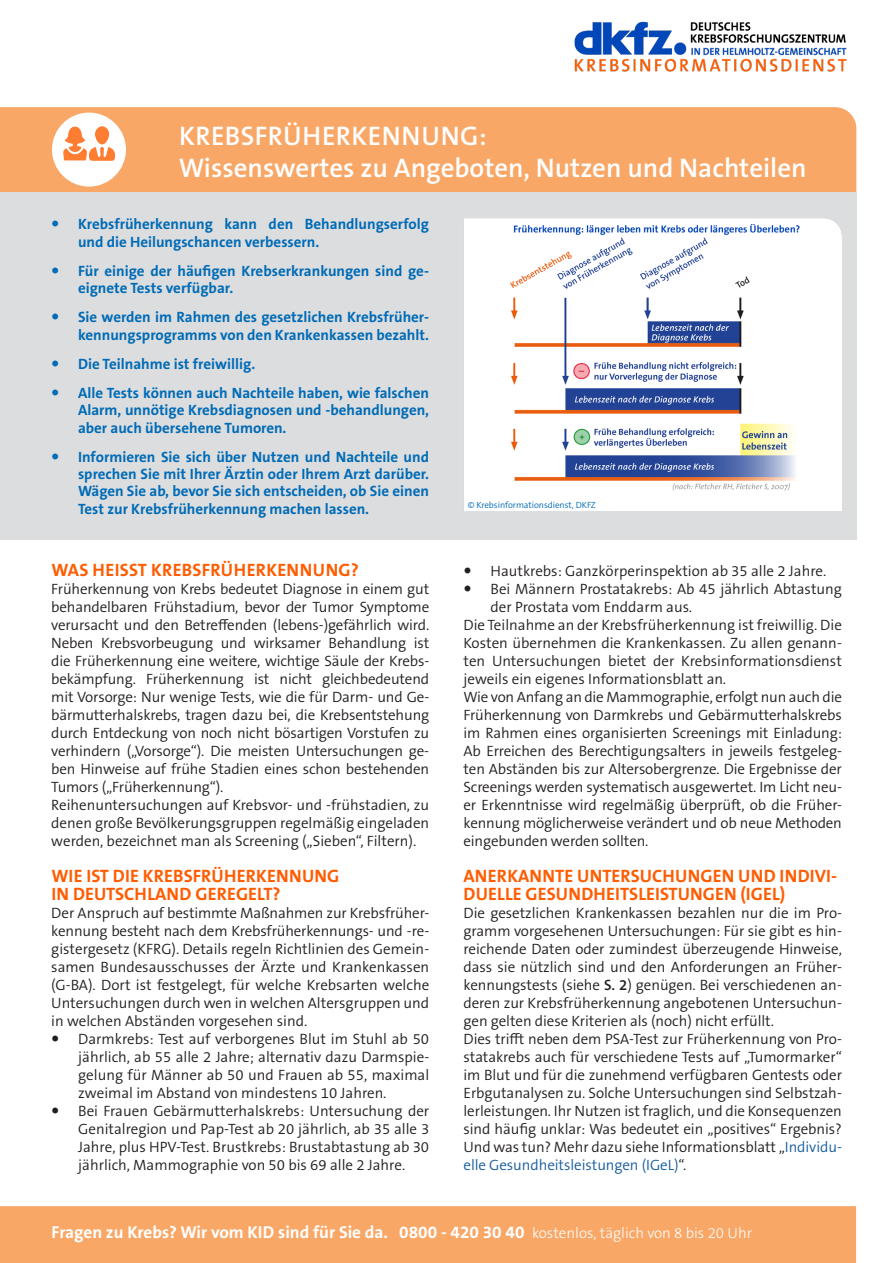
<style>
.page{position:relative;width:893px;height:1263px;background:#fff}
.page>*{position:absolute;margin:0;border:0;box-sizing:border-box;transform-origin:0 0}
.IBlatt_Überschrift{font:600 27px "The Sans B W6";color:#fff}
.Headline_Orange_ls{font:700 18px/18px "The Sans B W7";letter-spacing:.005em;color:#ff5c00}
.kurz_und_bündig_ohne{font:700 17.25px "The Sans B W7";color:#fff}
.Fließtext_ls{font:300 15px/18px "The Sans B W4";letter-spacing:-.005em;color:#231f20;text-align:justify}
.Aufzaehlung_Dots_bla{font:700 15px/17.2px "The Sans B W7";color:#006bb6}
.Aufzaehlung_Dots_Sch{font:300 15px/18px "The Sans B W4";color:#231f20;text-align:justify}
.Copyright{font:300 9px "The Sans B W4";letter-spacing:-.005em;color:#006bb6}
.s1{font-family:"The Sans B W6";font-weight:600}
.s2{color:#175d9e}
.s3{font-family:"The Sans B W3";font-weight:300;font-size:15px}
</style>
<div class="page">
<img style="left:574px;top:21px;width:273px;height:51px">
<div style="left:0;top:107px;width:856px;height:85px;background:#f9a766"></div>
<div style="left:0;top:192px;width:857px;height:348px;background:#dcdddf"></div>
<div style="left:52px;top:113px;width:74px;height:74px;background:#fff;border-radius:50%"></div>
<div style="left:464px;top:218px;width:378px;height:293px;background:#fff"></div>
<svg style="left:63px;top:126px;width:52px;height:35px"></svg>
<img style="left:510px;top:221px;width:295px;height:270px">
<div style="left:0;top:1206px;width:856px;height:57px;background:#f9a766"></div>
<h1 class="IBlatt_Überschrift" style="left:179px;top:118px;width:309px">KREBSFRÜHERKENNUNG:</h1>
<h1 class="IBlatt_Überschrift" style="left:179px;top:151px;width:629px">Wissenswertes zu Angeboten, Nutzen und Nachteilen</h1>
<p class="Aufzaehlung_Dots_bla" style="left:78px;top:216px;width:352px">Krebsfrüherkennung kann den Behandlungserfolg und die Heilungschancen verbessern.</p>
<p class="Aufzaehlung_Dots_bla" style="left:78px;top:262px;width:352px">Für einige der häufigen Krebserkrankungen sind ge&shy;eignete Tests verfügbar.</p>
<p class="Aufzaehlung_Dots_bla" style="left:78px;top:309px;width:352px">Sie werden im Rahmen des gesetzlichen Krebsfrüher&shy;kennungsprogramms von den Krankenkassen bezahlt.</p>
<p class="Aufzaehlung_Dots_bla" style="left:78px;top:355px;width:179px">Die Teilnahme ist freiwillig.</p>
<p class="Aufzaehlung_Dots_bla" style="left:78px;top:384px;width:352px;text-align:justify">Alle Tests können auch Nachteile haben, wie falschen Alarm, unnötige Krebsdiagnosen und -behandlungen, aber auch übersehene Tumoren.</p>
<p class="Aufzaehlung_Dots_bla" style="left:78px;top:448px;width:353px;text-align:justify">Informieren Sie sich über Nutzen und Nachteile und sprechen Sie mit Ihrer Ärztin oder Ihrem Arzt darüber.<br>Wägen Sie ab, bevor Sie sich entscheiden, ob Sie einen Test zur Krebsfrüherkennung machen lassen.</p>
<p class="Copyright" style="left:468px;top:500px;width:129px">© Krebsinformationsdienst, DKFZ</p>
<h2 class="Headline_Orange_ls" style="left:51px;top:561px;width:309px">WAS HEISST KREBSFRÜHERKENNUNG?</h2>
<p class="Fließtext_ls" style="left:51px;top:580px;width:379px">Früherkennung von Krebs bedeutet Diagnose in einem gut behandelbaren Frühstadium, bevor der Tumor Symptome verursacht und den Betreffenden (lebens-)gefährlich wird.<br>Neben Krebsvorbeugung und wirksamer Behandlung ist die Früherkennung eine weitere, wichtige Säule der Krebs&shy;bekämpfung. Früherkennung ist nicht gleichbedeutend mit Vorsorge: Nur wenige Tests, wie die für Darm- und Ge&shy;bärmutterhalskrebs, tragen dazu bei, die Krebsentstehung durch Entdeckung von noch nicht bösartigen Vorstufen zu verhindern („Vorsorge“). Die meisten Untersuchungen ge&shy;ben Hinweise auf frühe Stadien eines schon bestehenden Tumors („Früherkennung“).</p>
<p class="Fließtext_ls" style="left:51px;top:796px;width:379px">Reihenuntersuchungen auf Krebsvor- und -frühstadien, zu denen große Bevölkerungsgruppen regelmäßig eingeladen werden, bezeichnet man als Screening („Sieben“, Filtern).</p>
<h2 class="Headline_Orange_ls" style="left:51px;top:867px;width:290px">WIE IST DIE KREBSFRÜHERKENNUNG</h2>
<h2 class="Headline_Orange_ls" style="left:51px;top:885px;width:231px">IN DEUTSCHLAND GEREGELT?</h2>
<p class="Fließtext_ls" style="left:51px;top:904px;width:379px">Der Anspruch auf bestimmte Maßnahmen zur Krebsfrüher&shy;kennung besteht nach dem Krebsfrüherkennungs- und -re&shy;gistergesetz (KFRG). Details regeln Richtlinien des Gemein&shy;samen Bundesausschusses der Ärzte und Krankenkassen (G-BA). Dort ist festgelegt, für welche Krebsarten welche Untersuchungen durch wen in welchen Altersgruppen und in welchen Abständen vorgesehen sind.</p>
<p class="Aufzaehlung_Dots_Sch" style="left:78px;top:1030px;width:352px">Darmkrebs: Test auf verborgenes Blut im Stuhl ab 50 jährlich, ab 55 alle 2 Jahre; alternativ dazu Darmspie&shy;gelung für Männer ab 50 und Frauen ab 55, maximal zweimal im Abstand von mindestens 10 Jahren.</p>
<p class="Aufzaehlung_Dots_Sch" style="left:78px;top:1102px;width:352px">Bei Frauen Gebärmutterhalskrebs: Untersuchung der Genitalregion und Pap-Test ab 20 jährlich, ab 35 alle 3<br>Jahre, plus HPV-Test. Brustkrebs: Brustabtastung ab 30 jährlich, Mammographie von 50 bis 69 alle 2 Jahre.</p>
<p class="Aufzaehlung_Dots_Sch" style="left:490px;top:562px;width:337px">Hautkrebs: Ganzkörperinspektion ab 35 alle 2 Jahre.</p>
<p class="Aufzaehlung_Dots_Sch" style="left:490px;top:580px;width:353px">Bei Männern Prostatakrebs: Ab 45 jährlich Abtastung der Prostata vom Enddarm aus.</p>
<p class="Fließtext_ls" style="left:463px;top:616px;width:380px">Die Teilnahme an der Krebsfrüherkennung ist freiwillig. Die Kosten übernehmen die Krankenkassen. Zu allen genann&shy;ten Untersuchungen bietet der Krebsinformationsdienst jeweils ein eigenes Informationsblatt an.</p>
<p class="Fließtext_ls" style="left:463px;top:688px;width:380px">Wie von Anfang an die Mammographie, erfolgt nun auch die Früherkennung von Darmkrebs und Gebärmutterhalskrebs im Rahmen eines organisierten Screenings mit Einladung:<br>Ab Erreichen des Berechtigungsalters in jeweils festgeleg&shy;ten Abständen bis zur Altersobergrenze. Die Ergebnisse der Screenings werden systematisch ausgewertet. Im Licht neu&shy;er Erkenntnisse wird regelmäßig überprüft, ob die Früher&shy;kennung möglicherweise verändert und ob neue Methoden eingebunden werden sollten.</p>
<h2 class="Headline_Orange_ls" style="left:464px;top:867px;width:375px">ANERKANNTE UNTERSUCHUNGEN UND INDIVI-<br>DUELLE GESUNDHEITSLEISTUNGEN (IGEL)</h2>
<p class="Fließtext_ls" style="left:463px;top:904px;width:380px">Die gesetzlichen Krankenkassen bezahlen nur die im Pro&shy;gramm vorgesehenen Untersuchungen: Für sie gibt es hin&shy;reichende Daten oder zumindest überzeugende Hinweise, dass sie nützlich sind und den Anforderungen an Früher&shy;kennungstests (siehe <span class="s1">S. 2</span>) genügen. Bei verschiedenen an&shy;deren zur Krebsfrüherkennung angebotenen Untersuchun&shy;gen gelten diese Kriterien als (noch) nicht erfüllt.</p>
<p class="Fließtext_ls" style="left:463px;top:1030px;width:380px">Dies trifft neben dem PSA-Test zur Früherkennung von Pro&shy;statakrebs auch für verschiedene Tests auf „Tumormarker“ im Blut und für die zunehmend verfügbaren Gentests oder Erbgutanalysen zu. Solche Untersuchungen sind Selbstzah&shy;lerleistungen. Ihr Nutzen ist fraglich, und die Konsequenzen sind häufig unklar: Was bedeutet ein „positives“ Ergebnis?<br>Und was tun? Mehr dazu siehe Informationsblatt „<span class="s2">Individu&shy;elle Gesundheitsleistungen (IGeL)</span>“.</p>
<p class="kurz_und_bündig_ohne" style="left:51px;top:1220px;width:702px">Fragen zu Krebs? Wir vom KID sind für Sie da. 0800 - 420 30 40 <span class="s3">kostenlos, täglich von 8 bis 20 Uhr</span></p>
</div>
